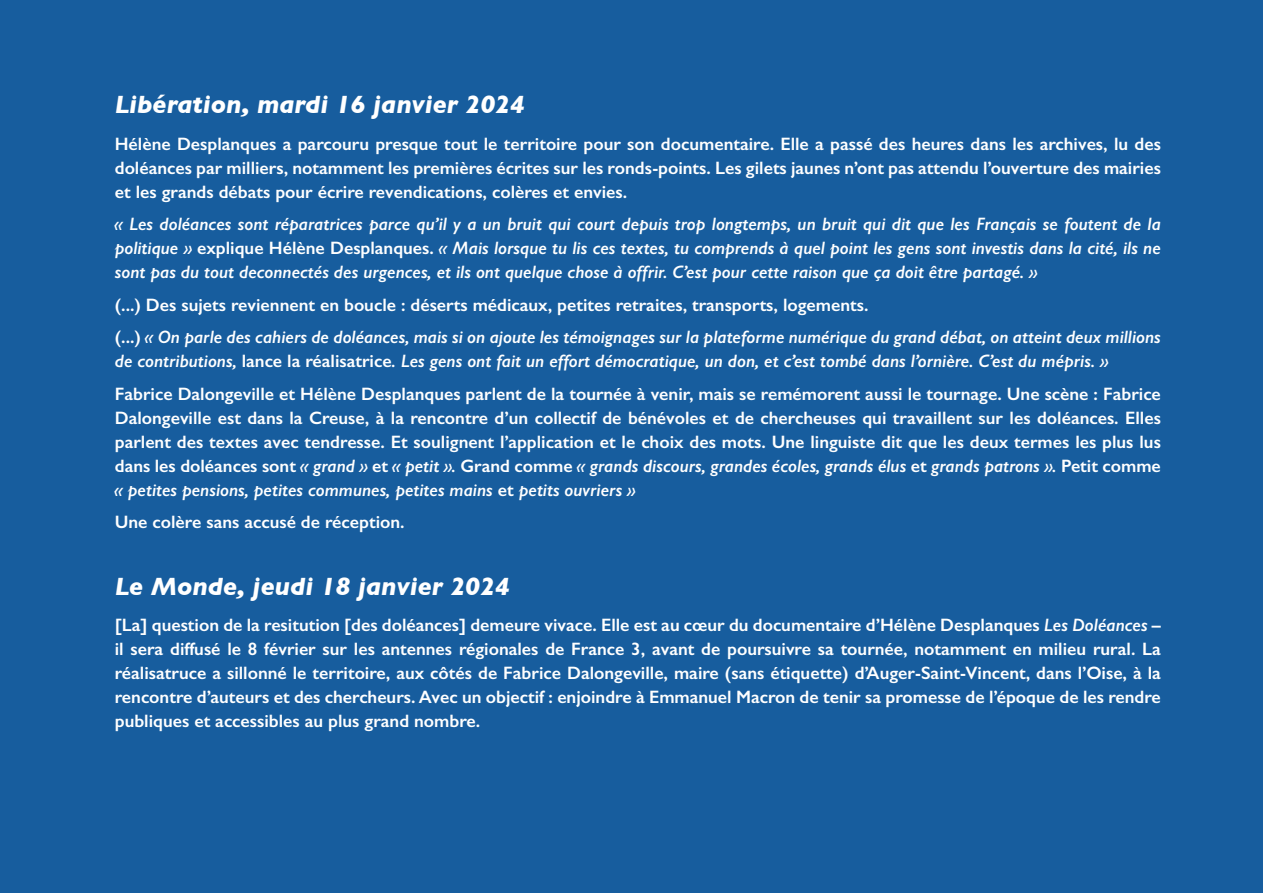
<style>
.page{position:relative;width:1263px;height:893px;background:#175d9e}
.page>*{position:absolute;margin:0;border:0;box-sizing:border-box;transform-origin:0 0}
.t1{font:italic 700 25.5px "Gill Sans";color:#fff}
.t2{font:600 18px/24px "Gill Sans";color:#fff;text-align:justify}
.t3{font:italic 600 18px/24px "Gill Sans";color:#fff;text-align:justify}
.s1{font-style:normal}
.s2{font-style:italic}
</style>
<div class="page">
<p class="t1" style="left:115px;top:90px;width:412px">Libération, mardi 16 janvier 2024</p>
<p class="t2" style="left:115px;top:131px;width:1048px">Hélène Desplanques a parcouru presque tout le territoire pour son documentaire. Elle a passé des heures dans les archives, lu des doléances par milliers, notamment les premières écrites sur les ronds-points. Les gilets jaunes n’ont pas attendu l’ouverture des mairies et les grands débats pour écrire revendications, colères et envies.</p>
<p class="t3" style="left:115px;top:212px;width:1048px">« Les doléances sont réparatrices parce qu’il y a un bruit qui court depuis trop longtemps, un bruit qui dit que les Français se foutent de la politique » <span class="s1">explique Hélène Desplanques.</span> « Mais lorsque tu lis ces textes, tu comprends à quel point les gens sont investis dans la cité, ils ne sont pas du tout deconnectés des urgences, et ils ont quelque chose à offrir. C’est pour cette raison que ça doit être partagé. »</p>
<p class="t2" style="left:115px;top:292px;width:755px">(...) Des sujets reviennent en boucle : déserts médicaux, petites retraites, transports, logements.</p>
<p class="t3" style="left:115px;top:325px;width:1047px"><span class="s1">(...)</span> « On parle des cahiers de doléances, mais si on ajoute les témoignages sur la plateforme numérique du grand débat, on atteint deux millions de contributions, <span class="s1">lance la réalisatrice</span>. Les gens ont fait un effort démocratique, un don, et c’est tombé dans l’ornière. C’est du mépris. »</p>
<p class="t2" style="left:115px;top:381px;width:1048px">Fabrice Dalongeville et Hélène Desplanques parlent de la tournée à venir, mais se remémorent aussi le tournage. Une scène : Fabrice Dalongeville est dans la Creuse, à la rencontre d’un collectif de bénévoles et de chercheuses qui travaillent sur les doléances. Elles parlent des textes avec tendresse. Et soulignent l’application et le choix des mots. Une linguiste dit que les deux termes les plus lus dans les doléances sont <span class="s2">« grand »</span> et <span class="s2">« petit ».</span> Grand comme <span class="s2">« grands discours, grandes écoles, grands élus</span> et <span class="s2">grands patrons ».</span> Petit comme <span class="s2">« petites pensions, petites communes, petites mains</span> et <span class="s2">petits ouvriers »</span></p>
<p class="t2" style="left:115px;top:510px;width:291px">Une colère sans accusé de réception.</p>
<p class="t1" style="left:115px;top:571px;width:397px">Le Monde, jeudi 18 janvier 2024</p>
<p class="t2" style="left:115px;top:613px;width:1048px">[La] question de la resitution [des doléances] demeure vivace. Elle est au cœur du documentaire d’Hélène Desplanques <span class="s2">Les Doléances</span> – il sera diffusé le 8 février sur les antennes régionales de France 3, avant de poursuivre sa tournée, notamment en milieu rural. La réalisatruce a sillonné le territoire, aux côtés de Fabrice Dalongeville, maire (sans étiquette) d’Auger-Saint-Vincent, dans l’Oise, à la rencontre d’auteurs et des chercheurs. Avec un objectif : enjoindre à Emmanuel Macron de tenir sa promesse de l’époque de les rendre publiques et accessibles au plus grand nombre.</p>
</div>
